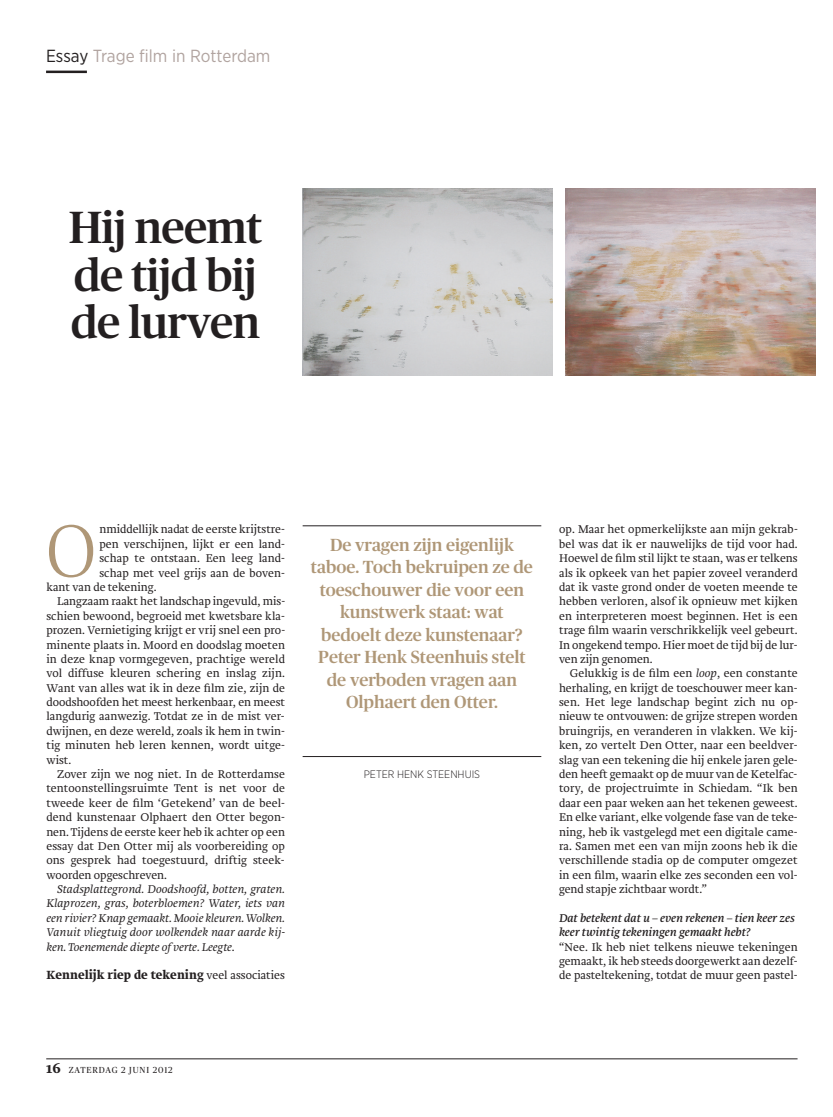
<style>
.page{position:relative;width:833px;height:1117px;background:#fff}
.page>*{position:absolute;margin:0;border:0;box-sizing:border-box;transform-origin:0 0}
.t1{font:300 73.62px "Publico Headline";color:#af9777}
.t2{font:500 45px/47.5px "Publico Headline";letter-spacing:-.015em;color:#231f20;text-align:justify}
.t3{font:500 17.5px/22.5px "Publico Headline";color:#af9777;text-align:center}
.t4{font:17.5px "Gotham Narrow";color:#b1a4a0}
.t5{font:700 12.25px "Brioni Std";letter-spacing:.005em;color:#231f20}
.t6{font:300 11.75px/14.4px "Brioni Std";letter-spacing:.01em;color:#231f20;text-align:justify}
.t7{font:italic 300 11.75px/14.4px "Brioni Std";color:#231f20;text-align:justify}
.t8{font:italic 11.75px/14.4px "Brioni Std";color:#231f20}
.t9{font:300 10.75px "Gotham Narrow";color:#231f20}
.t10{font:8.75px "Publico Headline";letter-spacing:.1em;color:#231f20}
.s1{color:#231f20}
.s2{font-style:normal}
.s3{font-weight:300;font-size:11.75px}
.s4{font-style:italic}
.s5{font-family:"Brioni Std";font-weight:700;font-size:15px}
</style>
<div class="page">
<img style="left:302px;top:188px;width:251px;height:187px">
<hr style="left:46px;top:1058px;width:751px;height:1px;background:#231f20">
<hr style="left:46px;top:71px;width:41px;height:2px;background:#231f20">
<hr style="left:303px;top:756px;width:238px;height:1px;background:#231f20">
<hr style="left:303px;top:525px;width:238px;height:1px;background:#231f20">
<img style="left:565px;top:188px;width:250px;height:187px">
<h3 class="t4" style="left:46px;top:45px;width:226px"><span class="s1">Essay</span> Trage film in Rotterdam</h3>
<h2 class="t2" style="left:69px;top:201px;width:195px">Hij neemt de tijd bij de lurven</h2>
<h1 class="t1" style="left:46px;top:501px;width:51px">O</h1>
<p class="t6" style="left:99px;top:522px;width:187px">nmiddellijk nadat de eerste krijtstre-</p>
<p class="t6" style="left:99px;top:537px;width:187px">pen verschijnen, lijkt er een land-</p>
<p class="t6" style="left:99px;top:551px;width:187px">schap te ontstaan. Een leeg land-</p>
<p class="t6" style="left:99px;top:565px;width:187px">schap met veel grijs aan de boven-</p>
<p class="t6" style="left:46px;top:580px;width:112px">kant van de tekening.</p>
<p class="t6" style="left:57px;top:594px;width:230px">Langzaam raakt het landschap ingevuld, mis-</p>
<p class="t6" style="left:46px;top:609px;width:240px">schien bewoond, begroeid met kwetsbare kla-</p>
<p class="t6" style="left:46px;top:623px;width:240px">prozen. Vernietiging krijgt er vrij snel een pro-</p>
<p class="t6" style="left:46px;top:637px;width:240px">minente plaats in. Moord en doodslag moeten</p>
<p class="t6" style="left:46px;top:652px;width:240px">in deze knap vormgegeven, prachtige wereld</p>
<p class="t6" style="left:46px;top:666px;width:240px">vol diffuse kleuren schering en inslag zijn.</p>
<p class="t6" style="left:46px;top:680px;width:240px">Want van alles wat ik in deze film zie, zijn de</p>
<p class="t6" style="left:46px;top:695px;width:240px">doodshoofden het meest herkenbaar, en meest</p>
<p class="t6" style="left:46px;top:709px;width:240px">langdurig aanwezig. Totdat ze in de mist ver-</p>
<p class="t6" style="left:46px;top:724px;width:240px">dwijnen, en deze wereld, zoals ik hem in twin-</p>
<p class="t6" style="left:46px;top:738px;width:240px">tig minuten heb leren kennen, wordt uitge-</p>
<p class="t6" style="left:46px;top:752px;width:26px">wist.</p>
<p class="t6" style="left:57px;top:767px;width:229px">Zover zijn we nog niet. In de Rotterdamse</p>
<p class="t6" style="left:46px;top:781px;width:240px">tentoonstellingsruimte Tent is net voor de</p>
<p class="t6" style="left:46px;top:795px;width:240px">tweede keer de film ‘Getekend’ van de beel-</p>
<p class="t6" style="left:46px;top:810px;width:240px">dend kunstenaar Olphaert den Otter begon-</p>
<p class="t6" style="left:46px;top:824px;width:240px">nen. Tijdens de eerste keer heb ik achter op een</p>
<p class="t6" style="left:46px;top:839px;width:240px">essay dat Den Otter mij als voorbereiding op</p>
<p class="t6" style="left:46px;top:853px;width:240px">ons gesprek had toegestuurd, driftig steek-</p>
<p class="t6" style="left:46px;top:867px;width:122px">woorden opgeschreven.</p>
<p class="t7" style="left:46px;top:882px;width:240px;text-indent:11px">Stadsplattegrond. Doodshoofd, botten, graten.<br>Klaprozen, gras, boterbloemen? Water, iets van een rivier? Knap gemaakt. Mooie kleuren.Wolken.<br>Vanuit vliegtuig door wolkendek naar aarde kij&shy;ken. Toenemende diepte of verte. Leegte<span class="s2">.</span></p>
<p class="t5" style="left:46px;top:966px;width:240px">Kennelijk riep de tekening <span class="s3">veel associaties</span></p>
<h3 class="t3" style="left:311px;top:532px;width:223px">De vragen zijn eigenlijk taboe. Toch bekruipen ze de toeschouwer die voor een kunstwerk staat: wat bedoelt deze kunstenaar?<br>Peter Henk Steenhuis stelt de verboden vragen aan<br>Olphaert den Otter.</h3>
<p class="t9" style="left:364px;top:767px;width:118px">PETER HENK STEENHUIS</p>
<p class="t6" style="left:559px;top:522px;width:240px">op. Maar het opmerkelijkste aan mijn gekrab&shy;bel was dat ik er nauwelijks de tijd voor had.<br>Hoewel de film stil lijkt te staan, was er telkens als ik opkeek van het papier zoveel veranderd dat ik vaste grond onder de voeten meende te hebben verloren, alsof ik opnieuw met kijken en interpreteren moest beginnen. Het is een trage film waarin verschrikkelijk veel gebeurt.<br>In ongekend tempo. Hier moet de tijd bij de lur&shy;ven zijn genomen.</p>
<p class="t6" style="left:559px;top:666px;width:240px;text-indent:11px">Gelukkig is de film een <span class="s4">loop</span>, een constante herhaling, en krijgt de toeschouwer meer kan&shy;sen. Het lege landschap begint zich nu op&shy;nieuw te ontvouwen: de grijze strepen worden bruingrijs, en veranderen in vlakken. We kij&shy;ken, zo vertelt Den Otter, naar een beeldver&shy;slag van een tekening die hij enkele jaren gele&shy;den heeft gemaakt op de muur van de Ketelfac&shy;tory, de projectruimte in Schiedam. “Ik ben daar een paar weken aan het tekenen geweest.<br>En elke variant, elke volgende fase van de teke&shy;ning, heb ik vastgelegd met een digitale came&shy;ra. Samen met een van mijn zoons heb ik die verschillende stadia op de computer omgezet in een film, waarin elke zes seconden een vol&shy;gend stapje zichtbaar wordt.”</p>
<p class="t8" style="left:559px;top:910px;width:237px">Dat betekent dat u – even rekenen – tien keer zes keer twintig tekeningen gemaakt hebt?</p>
<p class="t6" style="left:559px;top:939px;width:240px">“Nee. Ik heb niet telkens nieuwe tekeningen gemaakt, ik heb steeds doorgewerkt aan dezelf&shy;de pasteltekening, totdat de muur geen pastel-</p>
<p class="t10" style="left:46px;top:1063px;width:128px"><span class="s5">16</span> ZATERDAG 2 JUNI 2012</p>
</div>
